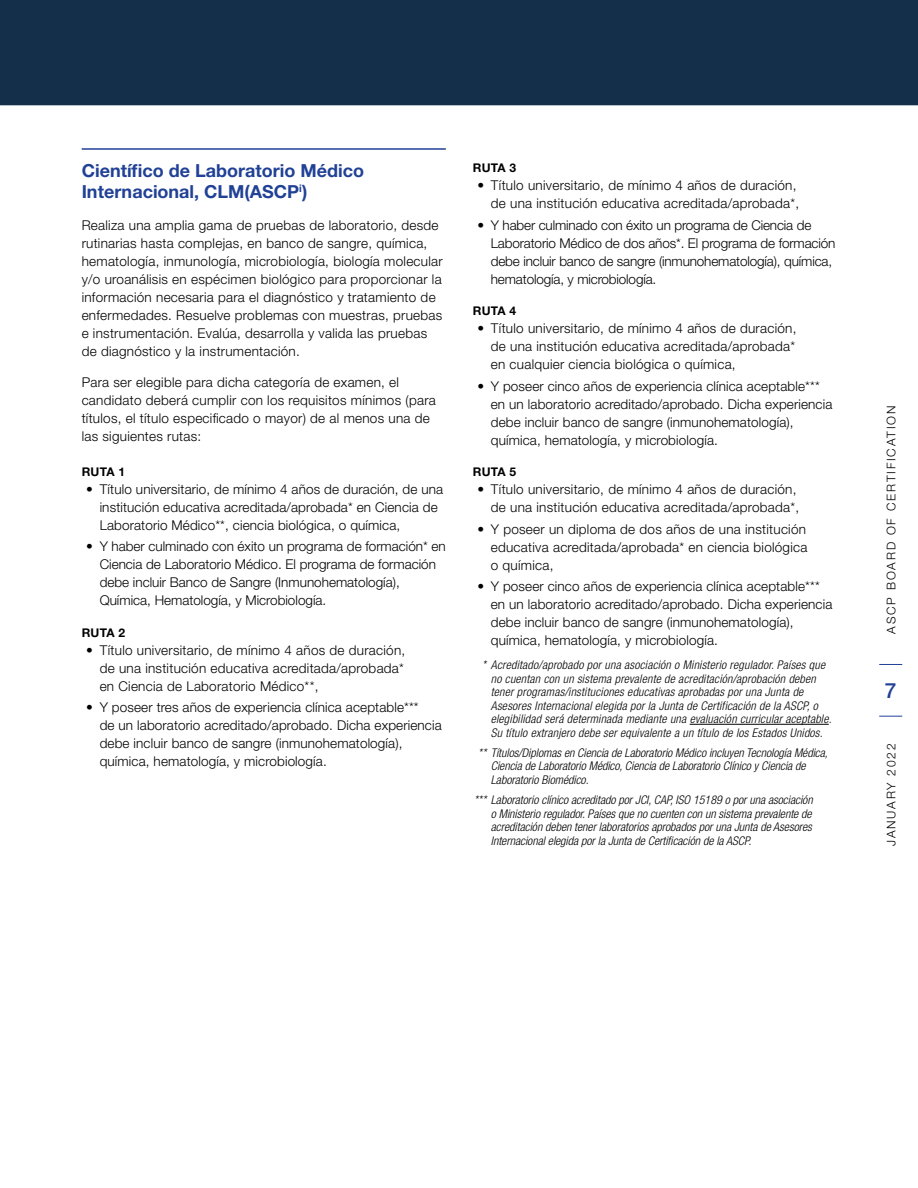
<style>
.page{position:relative;width:918px;height:1188px;background:#fff}
.page>*{position:absolute;margin:0;border:0;box-sizing:border-box;transform-origin:0 0}
.t1{font:500 21px "Helvetica Neue LT Std";color:#214196}
.t2{font:700 18px/21.6px "Helvetica Neue LT Std";color:#214196}
.t3{font:300 13.5px/18px "Helvetica Neue LT Std";letter-spacing:.01em;color:#000}
.t4{font:300 13.5px/18px "Helvetica Neue LT Std";letter-spacing:-.01em;color:#000}
.t5{font:italic 300 condensed 12px/13.5px "Helvetica Neue LT Std";letter-spacing:.02em;color:#000}
.t6{font:italic 300 condensed 12px/13.5px "Helvetica Neue LT Std";color:#000}
.t7{font:300 12px "Helvetica Neue LT Std";letter-spacing:.15em;color:#000}
.t8{font:700 12px "Helvetica Neue LT Std";letter-spacing:.02em;color:#000}
</style>
<div class="page">
<svg style="left:879px;top:664px;width:23px;height:1px"></svg>
<svg style="left:879px;top:716px;width:23px;height:1px"></svg>
<div style="left:0;top:0;width:918px;height:105px;background:#142f4a"></div>
<hr style="left:82px;top:148px;width:364px;height:2px;background:#214196">
<hr style="left:690px;top:724px;width:139px;height:1px;background:#000">
<h2 class="t2" style="left:82px;top:159px;width:284px">Científico de Laboratorio Médico<br>Internacional, CLM(ASCP<sup>i</sup>)</h2>
<p class="t3" style="left:82px;top:216px;width:363px">Realiza una amplia gama de pruebas de laboratorio, desde rutinarias hasta complejas, en banco de sangre, química, hematología, inmunología, microbiología, biología molecular y/o uroanálisis en espécimen biológico para proporcionar la información necesaria para el diagnóstico y tratamiento de enfermedades. Resuelve problemas con muestras, pruebas e instrumentación. Evalúa, desarrolla y valida las pruebas de diagnóstico y la instrumentación.</p>
<p class="t3" style="left:82px;top:373px;width:356px">Para ser elegible para dicha categoría de examen, el candidato deberá cumplir con los requisitos mínimos (para títulos, el título especificado o mayor) de al menos una de las siguientes rutas:</p>
<p class="t8" style="left:82px;top:464px;width:45px">RUTA 1</p>
<p class="t3" style="left:100px;top:480px;width:345px;text-indent:-14px">• Título universitario, de mínimo 4 años de duración, de una institución educativa acreditada/aprobada* en Ciencia de<br>Laboratorio Médico**, ciencia biológica, o química,</p>
<p class="t3" style="left:100px;top:537px;width:348px;text-indent:-14px">• Y haber culminado con éxito un programa de formación* en Ciencia de Laboratorio Médico. El programa de formación debe incluir Banco de Sangre (Inmunohematología), Química, Hematología, y Microbiología.</p>
<p class="t8" style="left:82px;top:625px;width:45px">RUTA 2</p>
<p class="t3" style="left:100px;top:641px;width:307px;text-align:justify;text-indent:-14px">• Título universitario, de mínimo 4 años de duración, de una institución educativa acreditada/aprobada* en Ciencia de Laboratorio Médico**,</p>
<p class="t3" style="left:100px;top:698px;width:344px;text-indent:-14px">• Y poseer tres años de experiencia clínica aceptable***<br>de un laboratorio acreditado/aprobado. Dicha experiencia debe incluir banco de sangre (inmunohematología), química, hematología, y microbiología.</p>
<p class="t8" style="left:473px;top:161px;width:45px">RUTA 3</p>
<p class="t3" style="left:477px;top:176px;width:323px;text-align:right">• Título universitario, de mínimo 4 años de duración, de una institución educativa acreditada/aprobada*,</p>
<p class="t4" style="left:491px;top:216px;width:346px;text-indent:-14px">• Y haber culminado con éxito un programa de Ciencia de Laboratorio Médico de dos años*. El programa de formación debe incluir banco de sangre (inmunohematología), química, hematología, y microbiología.</p>
<p class="t8" style="left:473px;top:304px;width:45px">RUTA 4</p>
<p class="t3" style="left:491px;top:319px;width:307px;text-align:justify;text-indent:-14px">• Título universitario, de mínimo 4 años de duración, de una institución educativa acreditada/aprobada* en cualquier ciencia biológica o química,</p>
<p class="t3" style="left:491px;top:377px;width:343px;text-indent:-14px">• Y poseer cinco años de experiencia clínica aceptable*** en un laboratorio acreditado/aprobado. Dicha experiencia debe incluir banco de sangre (inmunohematología), química, hematología, y microbiología.</p>
<p class="t8" style="left:473px;top:465px;width:45px">RUTA 5</p>
<p class="t3" style="left:477px;top:480px;width:323px;text-align:right">• Título universitario, de mínimo 4 años de duración, de una institución educativa acreditada/aprobada*,</p>
<p class="t3" style="left:491px;top:520px;width:318px;text-align:justify;text-indent:-14px">• Y poseer un diploma de dos años de una institución educativa acreditada/aprobada* en ciencia biológica o química,</p>
<p class="t3" style="left:491px;top:577px;width:343px;text-indent:-14px">• Y poseer cinco años de experiencia clínica aceptable*** en un laboratorio acreditado/aprobado. Dicha experiencia debe incluir banco de sangre (inmunohematología), química, hematología, y microbiología.</p>
<p class="t5" style="left:491px;top:658px;width:342px;text-indent:-9px">* Acreditado/aprobado por una asociación o Ministerio regulador. Países que no cuentan con un sistema prevalente de acreditación/aprobación deben tener programas/instituciones educativas aprobadas por una Junta de Asesores Internacional elegida por la Junta de Certificación de la ASCP, o elegibilidad será determinada mediante una evaluación curricular aceptable.<br>Su título extranjero debe ser equivalente a un título de los Estados Unidos.</p>
<p class="t6" style="left:491px;top:746px;width:338px;text-indent:-13px">** Títulos/Diplomas en Ciencia de Laboratorio Médico incluyen Tecnología Médica,<br>Ciencia de Laboratorio Médico, Ciencia de Laboratorio Clínico y Ciencia de<br>Laboratorio Biomédico.</p>
<p class="t5" style="left:491px;top:793px;width:323px;text-align:justify;text-indent:-17px">*** Laboratorio clínico acreditado por JCI, CAP, ISO 15189 o por una asociación o Ministerio regulador. Países que no cuenten con un sistema prevalente de acreditación deben tener laboratorios aprobados por una Junta de Asesores Internacional elegida por la Junta de Certificación de la ASCP.</p>
<p class="t7" style="left:884px;top:634px;width:229px;rotate:-90deg">ASCP BOARD OF CERTIFICATION</p>
<h1 class="t1" style="left:885px;top:678px;width:13px">7</h1>
<p class="t7" style="left:884px;top:846px;width:104px;rotate:-90deg">JANUARY 2022</p>
</div>
